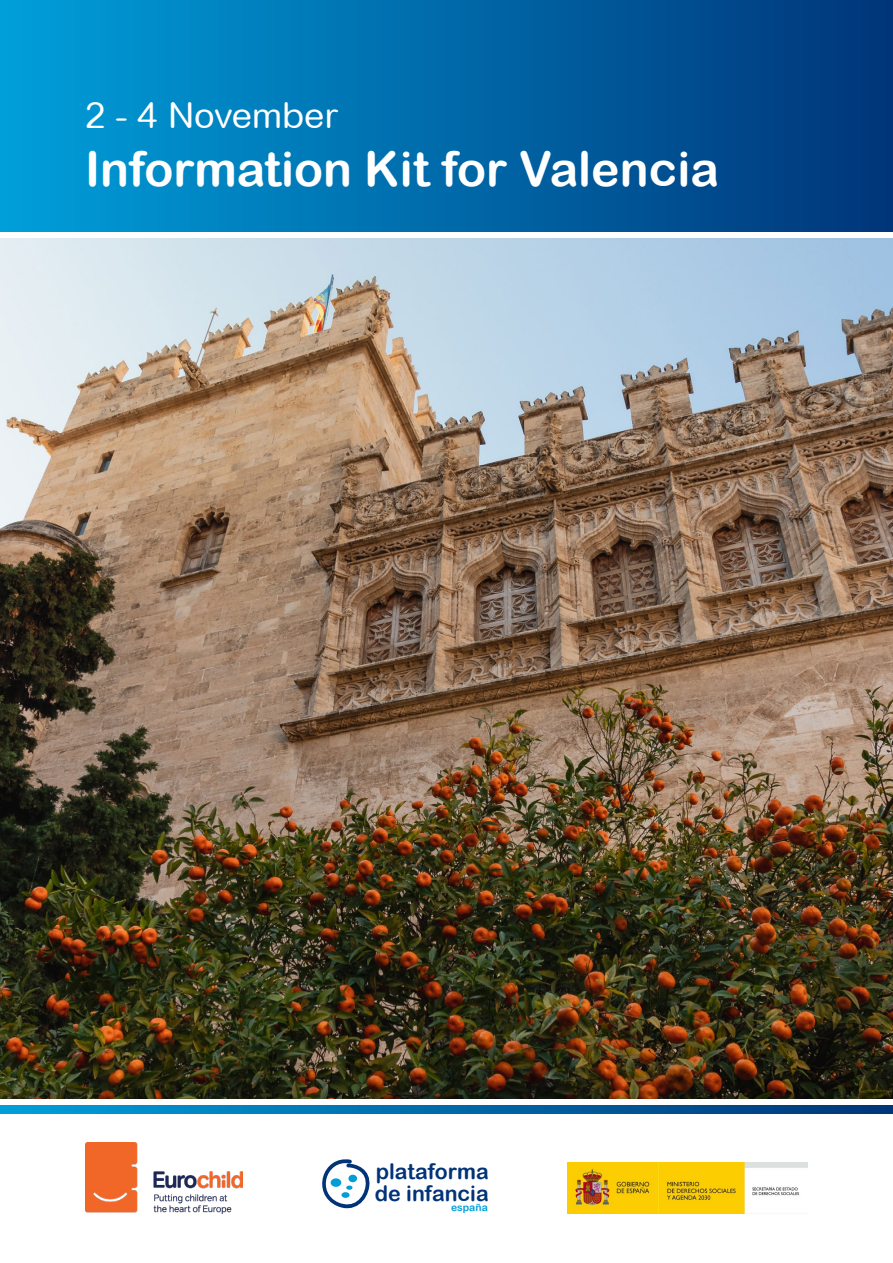
<style>
.page{position:relative;width:893px;height:1263px;background:#fff}
.page>*{position:absolute;margin:0;border:0;box-sizing:border-box;transform-origin:0 0}
.t1{font:48px "Arial Rounded MT Bold";color:#fff}
.t2{font:36px "Arial Rounded MT";color:#fff}
.t3{font:21.6px/21.5px "Arial Rounded MT Bold";color:#003378}
.t4{font:10.35px "Arial Rounded MT Bold";color:#009ed9}
</style>
<div class="page">
<div style="left:0;top:0;width:893px;height:232px;background:linear-gradient(to right,#009fda,#003579)"></div>
<svg style="left:0;top:1106px;width:893px;height:7px;background:#0069a9"></svg>
<img style="left:0;top:239px;width:893px;height:860px">
<img style="left:568px;top:1162px;width:240px;height:51px">
<svg style="left:322px;top:1159px;width:48px;height:50px"></svg>
<img style="left:85px;top:1143px;width:158px;height:70px">
<p class="t2" style="left:85px;top:94px;width:254px">2 - 4 November</p>
<p class="t1" style="left:85px;top:140px;width:635px">Information Kit for Valencia</p>
<p class="t3" style="left:375px;top:1160px;width:115px">plataforma de infancia</p>
<p class="t4" style="left:451px;top:1201px;width:38px">españa</p>
</div>
